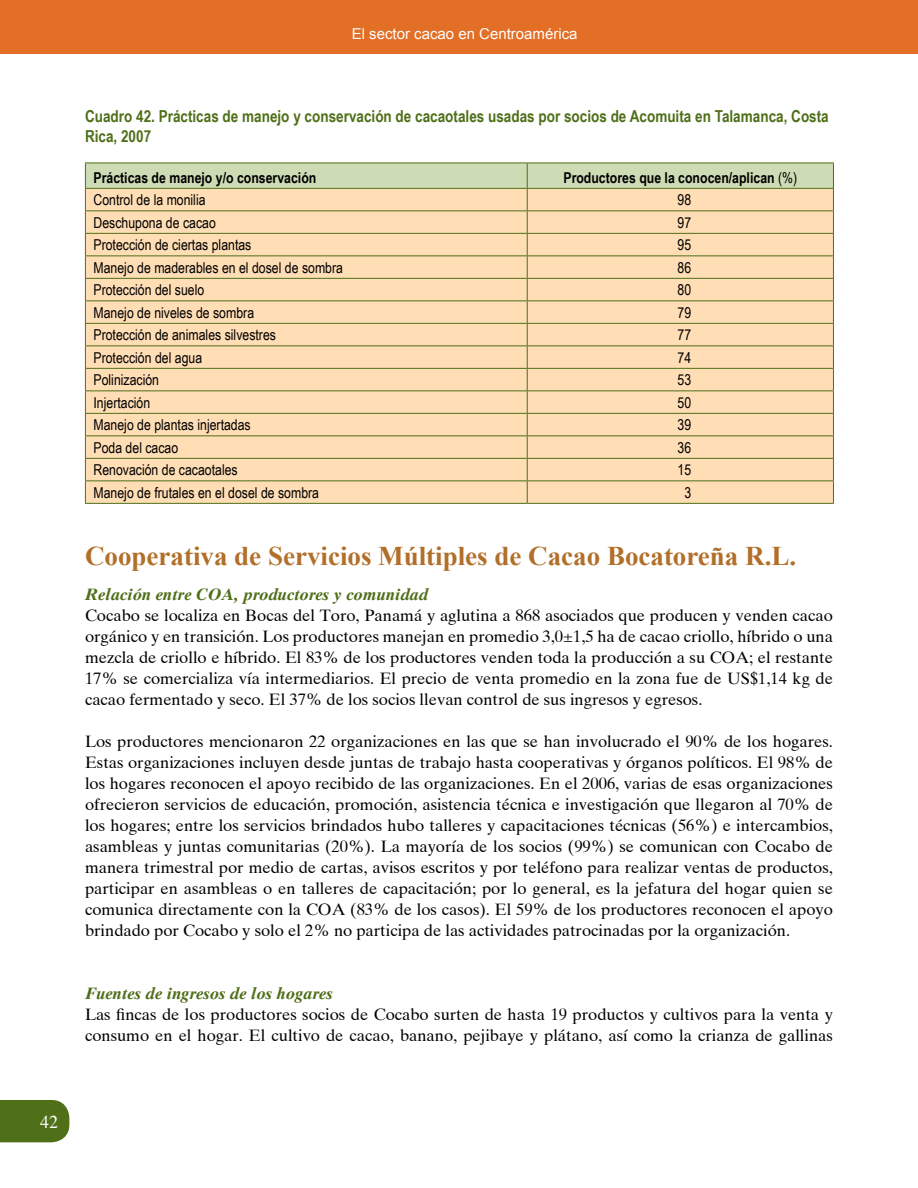
<style>
.page{position:relative;width:918px;height:1188px;background:#fff}
.page>*{position:absolute;margin:0;border:0;box-sizing:border-box;transform-origin:0 0}
.t1{font:700 27px "Times New Roman";color:#b16f29}
.t2{font:18px "Times";color:#fff}
.t3{font:16.5px/21px "Times Ten";color:#000;text-align:justify}
.t4{font:700 16.5px/19.8px "Arial Narrow";color:#4f6f19}
.t5{font:italic 700 16.5px "Times Ten";color:#4f6f19}
.t6{font:15px "Arial Narrow";color:#000}
.t7{font:700 15px "Arial Narrow";color:#000}
.t8{font:15px "Arial";color:#fff}
.s1{font-weight:400}
</style>
<div class="page">
<div style="left:0;top:1100px;width:69px;height:42px;background:#4f6f19"></div>
<div style="left:0;top:0;width:918px;height:54px;background:#e36e25"></div>
<hr style="left:85px;top:503px;width:442px;height:1px;background:#4f6f19">
<svg style="left:85px;top:163px;width:749px;height:340px;background:#f1d6ac"></svg>
<hr style="left:527px;top:503px;width:307px;height:1px;background:#4f6f19">
<p class="t8" style="left:352px;top:26px;width:227px">El sector cacao en Centroamérica</p>
<p class="t4" style="left:85px;top:106px;width:745px">Cuadro 42. Prácticas de manejo y conservación de cacaotales usadas por socios de Acomuita en Talamanca, Costa<br>Rica, 2007</p>
<p class="t7" style="left:94px;top:169px;width:224px">Prácticas de manejo y/o conservación</p>
<p class="t7" style="left:563px;top:169px;width:235px">Productores que la conocen/aplican <span class="s1">(%)</span></p>
<p class="t6" style="left:94px;top:191px;width:114px">Control de la monilia</p>
<p class="t6" style="left:678px;top:191px;width:15px">98</p>
<p class="t6" style="left:94px;top:214px;width:124px">Deschupona de cacao</p>
<p class="t6" style="left:678px;top:214px;width:15px">97</p>
<p class="t6" style="left:94px;top:236px;width:159px">Protección de ciertas plantas</p>
<p class="t6" style="left:678px;top:236px;width:15px">95</p>
<p class="t6" style="left:94px;top:259px;width:251px">Manejo de maderables en el dosel de sombra</p>
<p class="t6" style="left:678px;top:259px;width:15px">86</p>
<p class="t6" style="left:94px;top:281px;width:112px">Protección del suelo</p>
<p class="t6" style="left:678px;top:281px;width:15px">80</p>
<p class="t6" style="left:94px;top:304px;width:162px">Manejo de niveles de sombra</p>
<p class="t6" style="left:678px;top:304px;width:15px">79</p>
<p class="t6" style="left:94px;top:326px;width:184px">Protección de animales silvestres</p>
<p class="t6" style="left:678px;top:326px;width:15px">77</p>
<p class="t6" style="left:94px;top:349px;width:110px">Protección del agua</p>
<p class="t6" style="left:678px;top:349px;width:15px">74</p>
<p class="t6" style="left:94px;top:371px;width:67px">Polinización</p>
<p class="t6" style="left:678px;top:371px;width:15px">53</p>
<p class="t6" style="left:94px;top:394px;width:58px">Injertación</p>
<p class="t6" style="left:678px;top:394px;width:15px">50</p>
<p class="t6" style="left:94px;top:416px;width:159px">Manejo de plantas injertadas</p>
<p class="t6" style="left:678px;top:416px;width:15px">39</p>
<p class="t6" style="left:94px;top:439px;width:86px">Poda del cacao</p>
<p class="t6" style="left:678px;top:439px;width:15px">36</p>
<p class="t6" style="left:94px;top:461px;width:146px">Renovación de cacaotales</p>
<p class="t6" style="left:678px;top:461px;width:15px">15</p>
<p class="t6" style="left:94px;top:484px;width:227px">Manejo de frutales en el dosel de sombra</p>
<p class="t6" style="left:684px;top:484px;width:8px">3</p>
<h1 class="t1" style="left:85px;top:537px;width:713px">Cooperativa de Servicios Múltiples de Cacao Bocatoreña R.L.</h1>
<p class="t5" style="left:85px;top:584px;width:344px">Relación entre COA, productores y comunidad</p>
<p class="t3" style="left:85px;top:605px;width:749px">Cocabo se localiza en Bocas del Toro, Panamá y aglutina a 868 asociados que producen y venden cacao orgánico y en transición. Los productores manejan en promedio 3,0±1,5 ha de cacao criollo, híbrido o una mezcla de criollo e híbrido. El 83% de los productores venden toda la producción a su COA; el restante 17% se comercializa vía intermediarios. El precio de venta promedio en la zona fue de US$1,14 kg de cacao fermentado y seco. El 37% de los socios llevan control de sus ingresos y egresos.</p>
<p class="t3" style="left:85px;top:731px;width:749px">Los productores mencionaron 22 organizaciones en las que se han involucrado el 90% de los hogares.<br>Estas organizaciones incluyen desde juntas de trabajo hasta cooperativas y órganos políticos. El 98% de los hogares reconocen el apoyo recibido de las organizaciones. En el 2006, varias de esas organizaciones ofrecieron servicios de educación, promoción, asistencia técnica e investigación que llegaron al 70% de los hogares; entre los servicios brindados hubo talleres y capacitaciones técnicas (56%) e intercambios, asambleas y juntas comunitarias (20%). La mayoría de los socios (99%) se comunican con Cocabo de manera trimestral por medio de cartas, avisos escritos y por teléfono para realizar ventas de productos, participar en asambleas o en talleres de capacitación; por lo general, es la jefatura del hogar quien se comunica directamente con la COA (83% de los casos). El 59% de los productores reconocen el apoyo brindado por Cocabo y solo el 2% no participa de las actividades patrocinadas por la organización.</p>
<p class="t5" style="left:85px;top:983px;width:249px">Fuentes de ingresos de los hogares</p>
<p class="t3" style="left:85px;top:1004px;width:749px">Las fincas de los productores socios de Cocabo surten de hasta 19 productos y cultivos para la venta y consumo en el hogar. El cultivo de cacao, banano, pejibaye y plátano, así como la crianza de gallinas</p>
<p class="t2" style="left:40px;top:1110px;width:19px">42</p>
</div>
